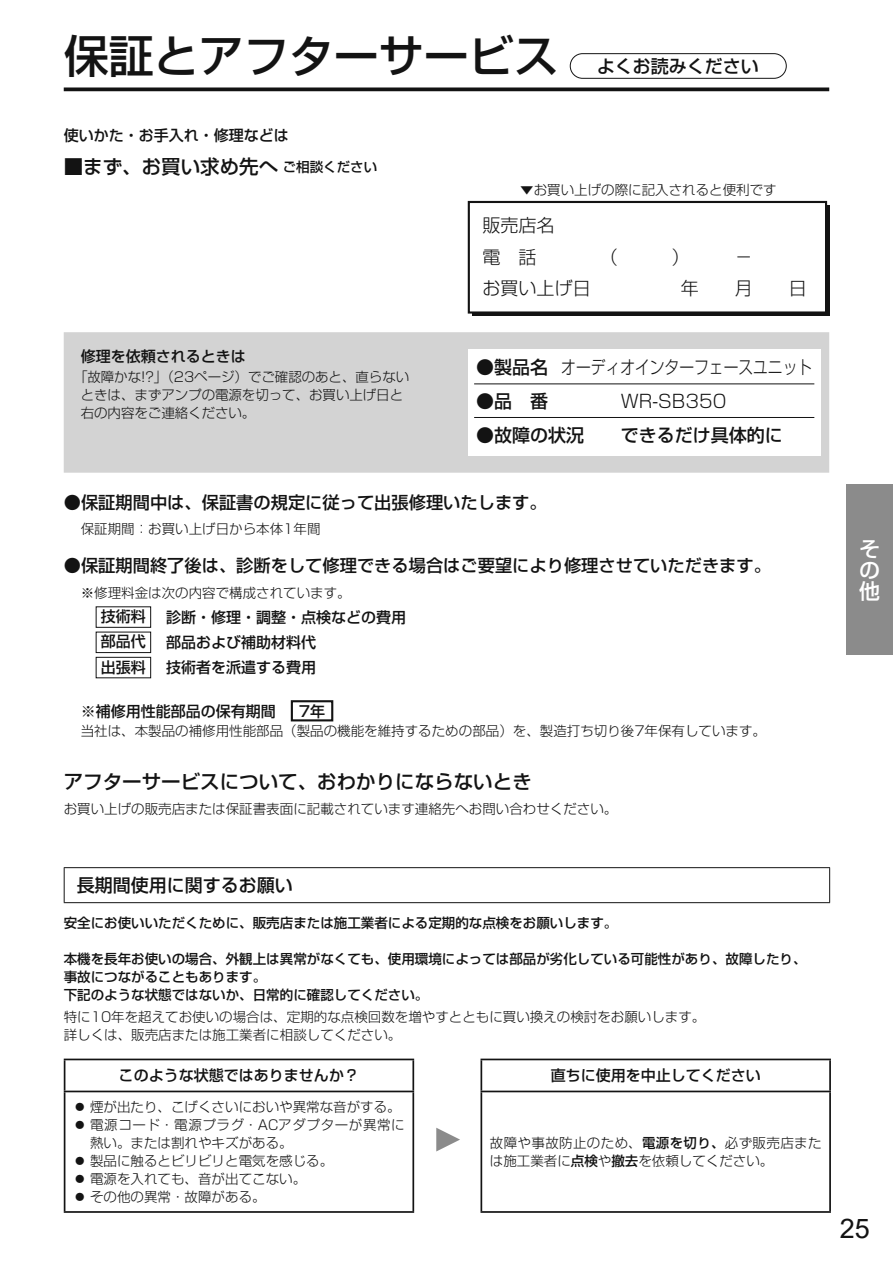
<style>
.page{position:relative;width:893px;height:1263px;background:#fff}
.page>*{position:absolute;margin:0;border:0;box-sizing:border-box;transform-origin:0 0}
.t1{font:45px "Shin Go Pro Medium 90 msp RKSJ H";color:#131313}
.t2{font:27px "Arial";color:#131313}
.t3{font:21px/21px "Shin Go Pro Medium 90 msp RKSJ H";color:#fff;text-align:justify}
.t4{font:19.5px "Shin Go Pro Medium 90 msp RKSJ H";color:#131313}
.t5{font:18px "Shin Go Pro Medium 90 msp RKSJ H";color:#131313}
.t6{font:18px "Shin Go Pro Light 90 msp RKSJ H";color:#131313}
.t7{font:18px "Shin Go Pro Light 90 msp RKSJ H";color:#131313;scale:.82 1}
.t8{font:17.25px "Shin Go Pro Medium 90 msp RKSJ H";color:#131313}
.t9{font:15px/25.2px "Shin Go Pro Medium 90 msp RKSJ H";color:#131313}
.t10{font:13.5px/18px "Shin Go Pro Light 90 msp RKSJ H";color:#131313}
.t11{font:13.5px/18px "Shin Go Pro Medium 90 msp RKSJ H";color:#131313}
.t12{font:13.5px/18px "Shin Go Pro Light 90 msp RKSJ H";letter-spacing:.025em;color:#131313}
.t13{font:13.5px/18px "Shin Go Pro Light 90 msp RKSJ H";letter-spacing:.045em;color:#131313}
.s1{font-size:13.5px}
.s2{font-family:"Shin Go Pro Medium 90 msp RKSJ H"}
</style>
<div class="page">
<svg style="left:64px;top:87px;width:765px;height:4px;background:#303030"></svg>
<div style="left:570px;top:53px;width:217px;height:26px;border:1px solid #131313;border-radius:12px"></div>
<div style="left:64px;top:332px;width:765px;height:141px;background:#d3d3d3"></div>
<div style="left:472px;top:205px;width:357px;height:111px;background:#131313"></div>
<div style="left:469px;top:202px;width:357px;height:111px;background:#fff"></div>
<div style="left:468px;top:201px;width:359px;height:113px;border:2px solid #131313"></div>
<div style="left:468px;top:349px;width:353px;height:107px;background:#fff"></div>
<hr style="left:474px;top:383px;width:340px;height:1px;background:#131313">
<hr style="left:474px;top:417px;width:340px;height:1px;background:#131313">
<div style="left:96px;top:606px;width:55px;height:22px;border:1px solid #131313"></div>
<div style="left:96px;top:632px;width:55px;height:21px;border:1px solid #131313"></div>
<div style="left:96px;top:657px;width:55px;height:21px;border:1px solid #131313"></div>
<div style="left:291px;top:700px;width:42px;height:21px;border:2px solid #131313"></div>
<hr style="left:64px;top:867px;width:766px;height:1px;background:#131313">
<hr style="left:64px;top:868px;width:1px;height:34px;background:#131313">
<hr style="left:829px;top:868px;width:1px;height:34px;background:#131313">
<hr style="left:64px;top:902px;width:766px;height:1px;background:#131313">
<hr style="left:64px;top:1059px;width:350px;height:1px;background:#131313">
<hr style="left:64px;top:1060px;width:1px;height:31px;background:#131313">
<hr style="left:412px;top:1060px;width:2px;height:31px;background:#131313">
<hr style="left:64px;top:1091px;width:350px;height:1px;background:#131313">
<hr style="left:64px;top:1092px;width:1px;height:119px;background:#131313">
<hr style="left:412px;top:1092px;width:2px;height:119px;background:#131313">
<hr style="left:64px;top:1211px;width:350px;height:2px;background:#131313">
<hr style="left:480px;top:1059px;width:351px;height:1px;background:#131313">
<hr style="left:480px;top:1060px;width:2px;height:31px;background:#131313">
<hr style="left:829px;top:1060px;width:2px;height:31px;background:#131313">
<hr style="left:480px;top:1091px;width:351px;height:1px;background:#131313">
<hr style="left:480px;top:1092px;width:2px;height:119px;background:#131313">
<hr style="left:829px;top:1092px;width:2px;height:119px;background:#131313">
<hr style="left:480px;top:1211px;width:351px;height:2px;background:#131313">
<svg style="left:436px;top:1128px;width:24px;height:23px"></svg>
<div style="left:846px;top:485px;width:47px;height:170px;background:#8b8b8b"></div>
<h1 class="t1" style="left:64px;top:40px;width:497px">保証とアフターサービス</h1>
<p class="t9" style="left:64px;top:125px;width:227px">使いかた・お手入れ・修理などは</p>
<h3 class="t4" style="left:64px;top:160px;width:315px">■まず、お買い求め先へ <span class="s1">ご相談ください</span></h3>
<h3 class="t5" style="left:597px;top:59px;width:164px">よくお読みください</h3>
<p class="t10" style="left:520px;top:183px;width:258px">▼お買い上げの際に記入されると便利です</p>
<h3 class="t6" style="left:483px;top:218px;width:74px">販売店名</h3>
<p class="t9" style="left:81px;top:346px;width:167px">修理を依頼されるときは</p>
<p class="t10" style="left:81px;top:370px;width:330px;text-indent:-7px">「故障かな!?」（23ページ）でご確認のあと、直らないときは、まずアンプの電源を切って、お買い上げ日と右の内容をご連絡ください。</p>
<h3 class="t6" style="left:483px;top:282px;width:326px">お買い上げ日　　　　　年　　月　　日</h3>
<h3 class="t7" style="left:476px;top:360px;width:411px"><span class="s2">●製品名</span> オーディオインターフェースユニット</h3>
<h3 class="t5" style="left:476px;top:394px;width:74px">●品　番</h3>
<h3 class="t6" style="left:621px;top:394px;width:107px">WR-SB350</h3>
<h3 class="t5" style="left:476px;top:428px;width:110px">●故障の状況</h3>
<h3 class="t5" style="left:621px;top:428px;width:164px">できるだけ具体的に</h3>
<p class="t8" style="left:64px;top:496px;width:484px">●保証期間中は、保証書の規定に従って出張修理いたします。</p>
<p class="t10" style="left:81px;top:522px;width:241px">保証期間：お買い上げ日から本体1年間</p>
<p class="t8" style="left:64px;top:559px;width:709px">●保証期間終了後は、診断をして修理できる場合はご要望により修理させていただきます。</p>
<p class="t10" style="left:81px;top:585px;width:271px">※修理料金は次の内容で構成されています。</p>
<p class="t9" style="left:101px;top:607px;width:307px">技術料　診断・修理・調整・点検などの費用部品代　部品および補助材料代<br>出張料　技術者を派遣する費用</p>
<p class="t9" style="left:81px;top:700px;width:246px">※補修用性能部品の保有期間　 7年</p>
<p class="t10" style="left:81px;top:724px;width:687px">当社は、本製品の補修用性能部品（製品の機能を維持するための部品）を、製造打ち切り後7年保有しています。</p>
<h3 class="t4" style="left:64px;top:774px;width:470px">アフターサービスについて、おわかりにならないとき</h3>
<p class="t10" style="left:64px;top:802px;width:555px">お買い上げの販売店または保証書表面に記載されています連絡先へお問い合わせください。</p>
<h3 class="t3" style="left:859px;top:541px;width:22px">その他</h3>
<h3 class="t5" style="left:77px;top:878px;width:218px">長期間使用に関するお願い</h3>
<p class="t11" style="left:64px;top:915px;width:555px">安全にお使いいただくために、販売店または施工業者による定期的な点検をお願いします。</p>
<p class="t11" style="left:64px;top:951px;width:744px">本機を長年お使いの場合、外観上は異常がなくても、使用環境によっては部品が劣化している可能性があり、故障したり、事故につながることもあります。<br>下記のような状態ではないか、日常的に確認してください。</p>
<p class="t10" style="left:64px;top:1010px;width:643px">特に10年を超えてお使いの場合は、定期的な点検回数を増やすとともに買い換えの検討をお願いします。詳しくは、販売店または施工業者に相談してください。</p>
<p class="t9" style="left:119px;top:1065px;width:242px">このような状態ではありませんか？</p>
<p class="t9" style="left:551px;top:1065px;width:212px">直ちに使用を中止してください</p>
<p class="t10" style="left:73px;top:1100px;width:329px">● 煙が出たり、こげくさいにおいや異常な音がする。</p>
<p class="t13" style="left:90px;top:1118px;width:316px;text-indent:-17px">● 電源コード・電源プラグ・ACアダプターが異常に熱い。または割れやキズがある。</p>
<p class="t10" style="left:73px;top:1154px;width:262px">● 製品に触るとビリビリと電気を感じる。</p>
<p class="t10" style="left:73px;top:1172px;width:235px">● 電源を入れても、音が出てこない。</p>
<p class="t10" style="left:73px;top:1190px;width:194px">● その他の異常・故障がある。</p>
<p class="t12" style="left:490px;top:1136px;width:333px">故障や事故防止のため、<span class="s2">電源を切り、</span>必ず販売店または施工業者に<span class="s2">点検</span>や<span class="s2">撤去</span>を依頼してください。</p>
<h2 class="t2" style="left:840px;top:1213px;width:32px">25</h2>
</div>
